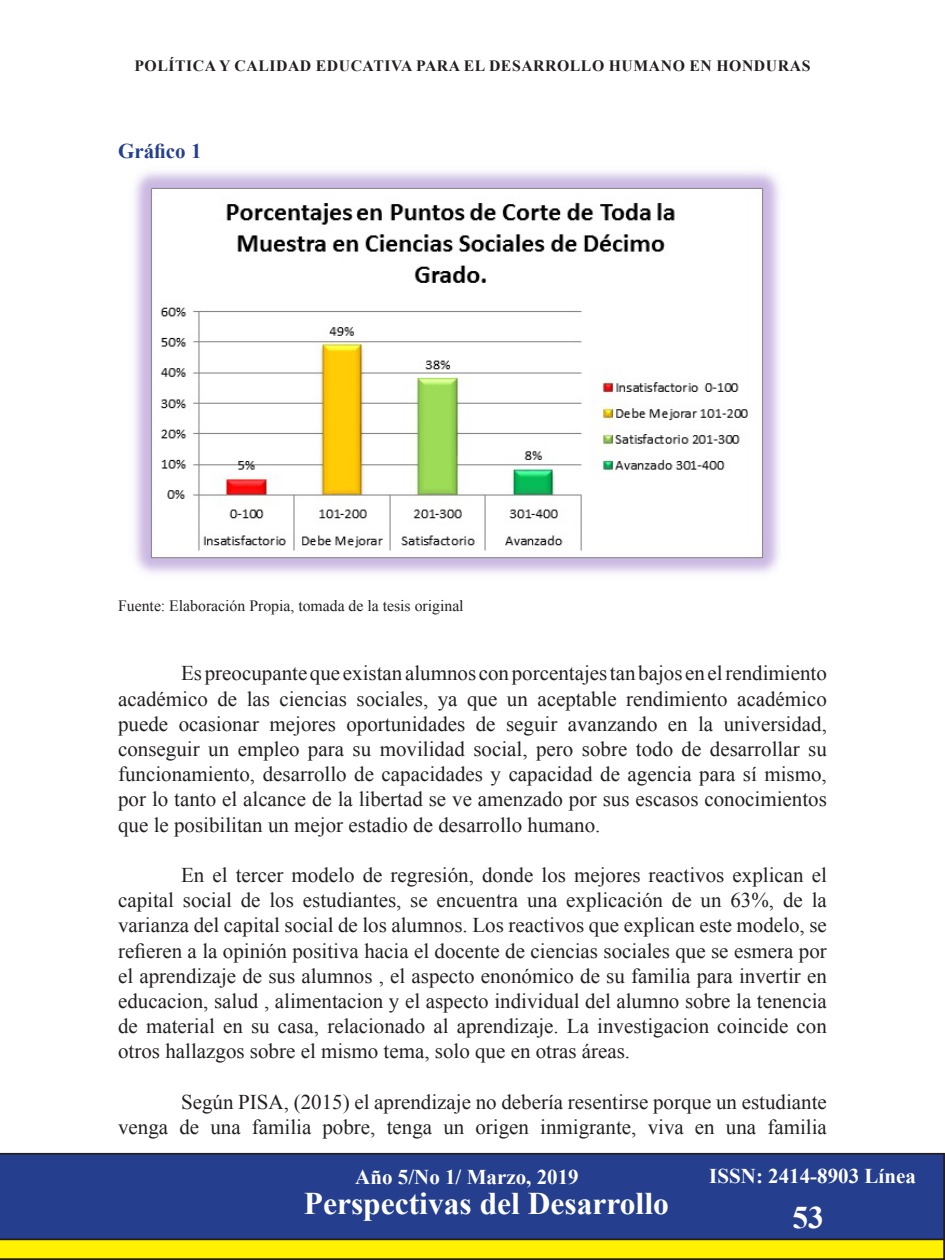
<style>
.page{position:relative;width:945px;height:1260px;background:#fff}
.page>*{position:absolute;margin:0;border:0;box-sizing:border-box;transform-origin:0 0}
.t1{font:700 31.5px "Times New Roman";color:#fff}
.t2{font:21px/25.2px "Times New Roman";color:#231f20;text-align:justify}
.t3{font:700 21px "Times New Roman";color:#fff}
.t4{font:700 21px "Times New Roman";color:#253f8e}
.t5{font:700 15.75px "Times New Roman";letter-spacing:.035em;color:#231f20}
.t6{font:15.75px "Times New Roman";color:#231f20}
</style>
<div class="page">
<svg style="left:0;top:1240px;width:945px;height:20px;background:#e8db04"></svg>
<div style="left:0;top:1153px;width:945px;height:87px;background:#253f8e"></div>
<img style="left:134px;top:171px;width:646px;height:403px">
<p class="t5" style="left:134px;top:55px;width:677px">POLÍTICA Y CALIDAD EDUCATIVA PARA EL DESARROLLO HUMANO EN HONDURAS</p>
<p class="t4" style="left:118px;top:136px;width:85px">Gráfico 1</p>
<p class="t6" style="left:118px;top:595px;width:347px">Fuente: Elaboración Propia, tomada de la tesis original</p>
<p class="t2" style="left:118px;top:660px;width:710px;text-indent:63px">Es preocupante que existan alumnos con porcentajes tan bajos en el rendimiento académico de las ciencias sociales, ya que un aceptable rendimiento académico puede ocasionar mejores oportunidades de seguir avanzando en la universidad, conseguir un empleo para su movilidad social, pero sobre todo de desarrollar su funcionamiento, desarrollo de capacidades y capacidad de agencia para sí mismo, por lo tanto el alcance de la libertad se ve amenzado por sus escasos conocimientos que le posibilitan un mejor estadio de desarrollo humano.</p>
<p class="t2" style="left:118px;top:862px;width:710px;text-indent:63px">En el tercer modelo de regresión, donde los mejores reactivos explican el capital social de los estudiantes, se encuentra una explicación de un 63%, de la varianza del capital social de los alumnos. Los reactivos que explican este modelo, se refieren a la opinión positiva hacia el docente de ciencias sociales que se esmera por el aprendizaje de sus alumnos , el aspecto enonómico de su familia para invertir en educacion, salud , alimentacion y el aspecto individual del alumno sobre la tenencia de material en su casa, relacionado al aprendizaje. La investigacion coincide con otros hallazgos sobre el mismo tema, solo que en otras áreas.</p>
<p class="t2" style="left:118px;top:1089px;width:710px;text-align:right">Según PISA, (2015) el aprendizaje no debería resentirse porque un estudiante<br>venga de una familia pobre, tenga un origen inmigrante, viva en una familia</p>
<p class="t3" style="left:355px;top:1162px;width:225px">Año 5/No 1/ Marzo, 2019</p>
<p class="t3" style="left:709px;top:1161px;width:208px">ISSN: 2414-8903 Línea</p>
<h1 class="t1" style="left:304px;top:1181px;width:367px">Perspectivas del Desarrollo</h1>
<h1 class="t1" style="left:792px;top:1194px;width:33px">53</h1>
</div>
